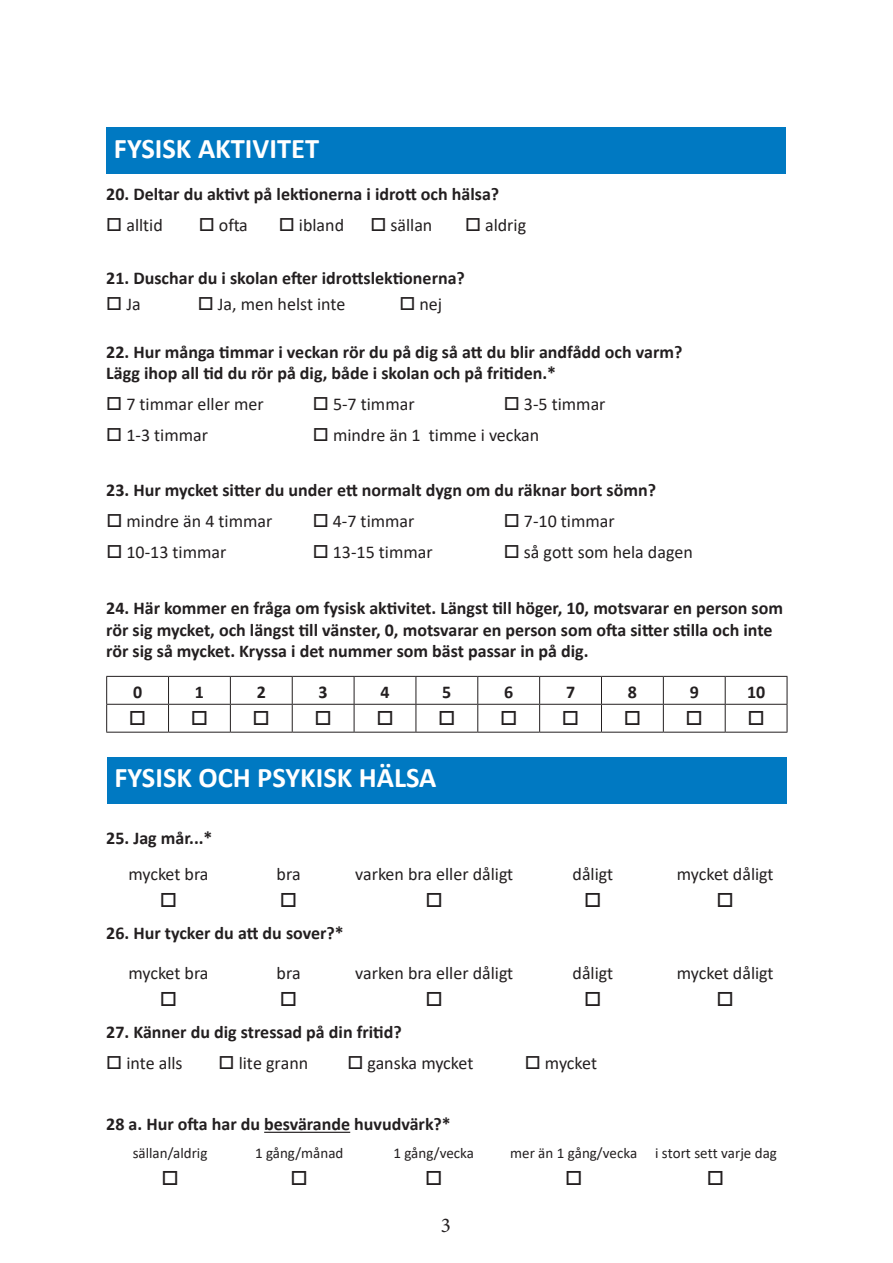
<style>
.page{position:relative;width:893px;height:1263px;background:#fff}
.page>*{position:absolute;margin:0;border:0;box-sizing:border-box;transform-origin:0 0}
.t1{font:700 28.5px "Calibri";color:#fff}
.t2{font:21px "Minion Pro";color:#231f20}
.Fråga{font:700 18px/21.6px "Calibri";color:#231f20}
.Fråga-2{font:18px "Calibri";color:#231f20}
.Grund_-12{font:700 18px/21.6px "Calibri";color:#231f20}
.Grund_-7{font:18px "Calibri";color:#231f20}
.Grund_-12-2{font:18px "Calibri";color:#231f20}
.Grund_-7-2{font:700 18px "Calibri";color:#231f20}
.Grund_-7-3{font:15px "Calibri";color:#231f20}
</style>
<div class="page">
<hr style="left:264px;top:1132px;width:86px;height:1px;background:#231f20">
<hr style="left:106px;top:676px;width:63px;height:1px;background:#231f20">
<hr style="left:169px;top:676px;width:61px;height:1px;background:#231f20">
<hr style="left:230px;top:676px;width:62px;height:1px;background:#231f20">
<hr style="left:292px;top:676px;width:62px;height:1px;background:#231f20">
<hr style="left:354px;top:676px;width:62px;height:1px;background:#231f20">
<hr style="left:416px;top:676px;width:62px;height:1px;background:#231f20">
<hr style="left:478px;top:676px;width:62px;height:1px;background:#231f20">
<hr style="left:540px;top:676px;width:61px;height:1px;background:#231f20">
<hr style="left:601px;top:676px;width:62px;height:1px;background:#231f20">
<hr style="left:663px;top:676px;width:62px;height:1px;background:#231f20">
<hr style="left:725px;top:676px;width:62px;height:1px;background:#231f20">
<hr style="left:106px;top:704px;width:63px;height:1px;background:#231f20">
<svg style="left:106px;top:677px;width:1px;height:55px"></svg>
<hr style="left:169px;top:704px;width:61px;height:1px;background:#231f20">
<svg style="left:168px;top:677px;width:1px;height:55px"></svg>
<hr style="left:230px;top:704px;width:62px;height:1px;background:#231f20">
<svg style="left:230px;top:677px;width:1px;height:55px"></svg>
<hr style="left:292px;top:704px;width:62px;height:1px;background:#231f20">
<svg style="left:292px;top:677px;width:1px;height:55px"></svg>
<hr style="left:354px;top:704px;width:62px;height:1px;background:#231f20">
<svg style="left:354px;top:677px;width:1px;height:55px"></svg>
<hr style="left:416px;top:704px;width:62px;height:1px;background:#231f20">
<svg style="left:416px;top:677px;width:1px;height:55px"></svg>
<hr style="left:478px;top:704px;width:62px;height:1px;background:#231f20">
<svg style="left:477px;top:677px;width:1px;height:55px"></svg>
<hr style="left:540px;top:704px;width:61px;height:1px;background:#231f20">
<svg style="left:539px;top:677px;width:1px;height:55px"></svg>
<hr style="left:601px;top:704px;width:62px;height:1px;background:#231f20">
<svg style="left:601px;top:677px;width:1px;height:55px"></svg>
<hr style="left:663px;top:704px;width:62px;height:1px;background:#231f20">
<svg style="left:663px;top:677px;width:1px;height:55px"></svg>
<hr style="left:725px;top:704px;width:62px;height:1px;background:#231f20">
<svg style="left:725px;top:677px;width:1px;height:55px"></svg>
<svg style="left:787px;top:677px;width:1px;height:55px"></svg>
<hr style="left:106px;top:732px;width:63px;height:1px;background:#231f20">
<hr style="left:169px;top:732px;width:61px;height:1px;background:#231f20">
<hr style="left:230px;top:732px;width:62px;height:1px;background:#231f20">
<hr style="left:292px;top:732px;width:62px;height:1px;background:#231f20">
<hr style="left:354px;top:732px;width:62px;height:1px;background:#231f20">
<hr style="left:416px;top:732px;width:62px;height:1px;background:#231f20">
<hr style="left:478px;top:732px;width:62px;height:1px;background:#231f20">
<hr style="left:540px;top:732px;width:61px;height:1px;background:#231f20">
<hr style="left:601px;top:732px;width:62px;height:1px;background:#231f20">
<hr style="left:663px;top:732px;width:62px;height:1px;background:#231f20">
<hr style="left:725px;top:732px;width:62px;height:1px;background:#231f20">
<div style="left:107px;top:757px;width:680px;height:47px;background:#0079c2"></div>
<div style="left:107px;top:128px;width:679px;height:46px;background:#0079c2"></div>
<p class="t1" style="left:114px;top:128px;width:207px">FYSISK AKTIVITET</p>
<p class="Fråga" style="left:106px;top:183px;width:394px">20. Deltar du aktivt på lektionerna i idrott och hälsa?</p>
<p class="Fråga-2" style="left:106px;top:213px;width:58px">□ alltid</p>
<p class="Fråga-2" style="left:199px;top:213px;width:51px">□ ofta</p>
<p class="Fråga-2" style="left:279px;top:213px;width:67px">□ ibland</p>
<p class="Fråga-2" style="left:370px;top:213px;width:64px">□ sällan</p>
<p class="Fråga-2" style="left:465px;top:213px;width:63px">□ aldrig</p>
<p class="Fråga" style="left:106px;top:267px;width:360px">21. Duschar du i skolan efter idrottslektionerna?</p>
<p class="Grund_-12-2" style="left:106px;top:292px;width:36px">□ Ja</p>
<p class="Grund_-12-2" style="left:198px;top:292px;width:149px">□ Ja, men helst inte</p>
<p class="Grund_-12-2" style="left:399px;top:292px;width:44px">□ nej</p>
<p class="Grund_-12" style="left:106px;top:341px;width:578px">22. Hur många timmar i veckan rör du på dig så att du blir andfådd och varm?<br>Lägg ihop all tid du rör på dig, både i skolan och på fritiden.*</p>
<p class="Fråga-2" style="left:106px;top:392px;width:159px">□ 7 timmar eller mer</p>
<p class="Fråga-2" style="left:313px;top:392px;width:103px">□ 5-7 timmar</p>
<p class="Fråga-2" style="left:504px;top:392px;width:103px">□ 3-5 timmar</p>
<p class="Fråga-2" style="left:106px;top:422px;width:103px">□ 1-3 timmar</p>
<p class="Fråga-2" style="left:313px;top:422px;width:228px">□ mindre än 1 timme i veckan</p>
<p class="Fråga" style="left:106px;top:479px;width:551px">23. Hur mycket sitter du under ett normalt dygn om du räknar bort sömn?</p>
<p class="Fråga-2" style="left:106px;top:508px;width:167px">□ mindre än 4 timmar</p>
<p class="Fråga-2" style="left:106px;top:539px;width:122px">□ 10-13 timmar</p>
<p class="Fråga-2" style="left:313px;top:508px;width:103px">□ 4-7 timmar</p>
<p class="Fråga-2" style="left:313px;top:539px;width:122px">□ 13-15 timmar</p>
<p class="Fråga-2" style="left:504px;top:508px;width:112px">□ 7-10 timmar</p>
<p class="Fråga-2" style="left:504px;top:539px;width:191px">□ så gott som hela dagen</p>
<p class="Fråga" style="left:106px;top:597px;width:678px">24. Här kommer en fråga om fysisk aktivitet. Längst till höger, 10, motsvarar en person som rör sig mycket, och längst till vänster, 0, motsvarar en person som ofta sitter stilla och inte rör sig så mycket. Kryssa i det nummer som bäst passar in på dig.</p>
<p class="Grund_-7-2" style="left:133px;top:679px;width:11px">0</p>
<p class="Grund_-7-2" style="left:195px;top:679px;width:11px">1</p>
<p class="Grund_-7-2" style="left:257px;top:679px;width:11px">2</p>
<p class="Grund_-7-2" style="left:319px;top:679px;width:11px">3</p>
<p class="Grund_-7-2" style="left:380px;top:679px;width:11px">4</p>
<p class="Grund_-7-2" style="left:442px;top:679px;width:11px">5</p>
<p class="Grund_-7-2" style="left:504px;top:679px;width:11px">6</p>
<p class="Grund_-7-2" style="left:566px;top:679px;width:11px">7</p>
<p class="Grund_-7-2" style="left:628px;top:679px;width:11px">8</p>
<p class="Grund_-7-2" style="left:690px;top:679px;width:11px">9</p>
<p class="Grund_-7-2" style="left:747px;top:679px;width:20px">10</p>
<p class="t1" style="left:114px;top:757px;width:324px">FYSISK OCH PSYKISK HÄLSA</p>
<p class="Fråga" style="left:106px;top:826px;width:108px">25. Jag mår...*</p>
<p class="Grund_-7" style="left:128px;top:861px;width:82px">mycket bra</p>
<p class="Grund_-7" style="left:277px;top:861px;width:25px">bra</p>
<p class="Grund_-7" style="left:355px;top:861px;width:159px">varken bra eller dåligt</p>
<p class="Grund_-7" style="left:573px;top:861px;width:42px">dåligt</p>
<p class="Grund_-7" style="left:677px;top:861px;width:98px">mycket dåligt</p>
<p class="Fråga" style="left:106px;top:922px;width:239px">26. Hur tycker du att du sover?*</p>
<p class="Grund_-7" style="left:128px;top:961px;width:82px">mycket bra</p>
<p class="Grund_-7" style="left:277px;top:961px;width:25px">bra</p>
<p class="Grund_-7" style="left:355px;top:961px;width:159px">varken bra eller dåligt</p>
<p class="Grund_-7" style="left:573px;top:961px;width:42px">dåligt</p>
<p class="Grund_-7" style="left:677px;top:961px;width:98px">mycket dåligt</p>
<p class="Fråga" style="left:106px;top:1021px;width:297px">27. Känner du dig stressad på din fritid?</p>
<p class="Fråga-2" style="left:106px;top:1050px;width:78px">□ inte alls</p>
<p class="Fråga-2" style="left:219px;top:1050px;width:91px">□ lite grann</p>
<p class="Fråga-2" style="left:347px;top:1050px;width:128px">□ ganska mycket</p>
<p class="Fråga-2" style="left:525px;top:1050px;width:74px">□ mycket</p>
<p class="Fråga" style="left:106px;top:1113px;width:346px">28 a. Hur ofta har du besvärande huvudvärk?*</p>
<p class="Grund_-7-3" style="left:133px;top:1143px;width:76px">sällan/aldrig</p>
<p class="Grund_-7-3" style="left:255px;top:1143px;width:90px">1 gång/månad</p>
<p class="Grund_-7-3" style="left:394px;top:1143px;width:82px">1 gång/vecka</p>
<p class="Grund_-7-3" style="left:510px;top:1143px;width:268px">mer än 1 gång/vecka i stort sett varje dag</p>
<p class="t2" style="left:441px;top:1211px;width:12px">3</p>
</div>
